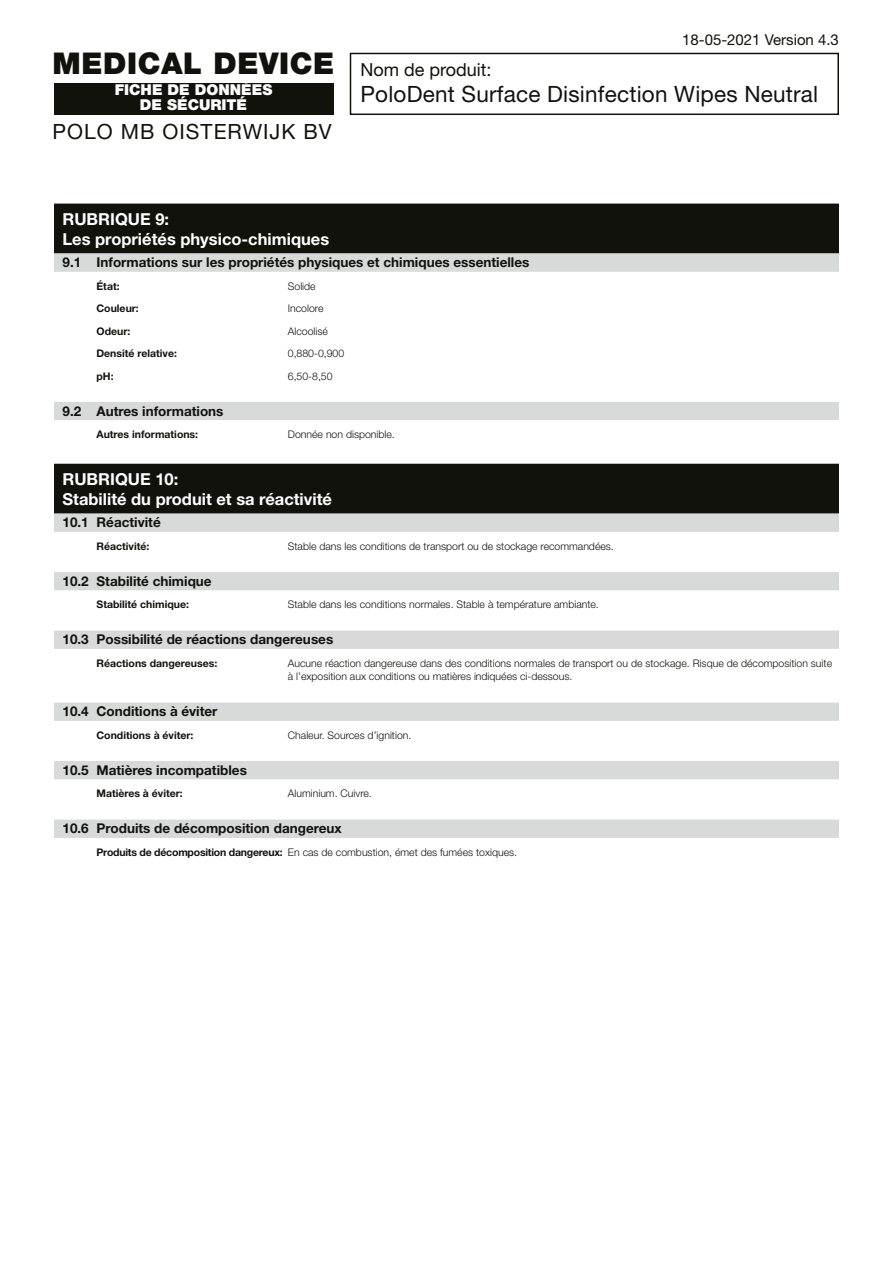
<style>
.page{position:relative;width:893px;height:1263px;background:#fff}
.page>*{position:absolute;margin:0;border:0;box-sizing:border-box;transform-origin:0 0}
.t1{font:900 30px "Helvetica Neue LT Pro";letter-spacing:.02em;color:#12120d}
.t2{font:22.5px "Helvetica Neue LT Pro";letter-spacing:.01em;color:#12120d}
.t3{font:21px "Helvetica Neue LT Pro";letter-spacing:.05em;color:#12120d}
.t4{font:18px "Helvetica Neue LT Pro";color:#12120d}
.t5{font:700 16.5px/19.8px "Helvetica Neue LT Pro";color:#fff}
.t6{font:900 15px/15px "Helvetica Neue LT Pro";color:#fff;text-align:center}
.t7{font:15px "Helvetica Neue LT Pro";color:#12120d}
.t8{font:700 13.5px "Helvetica Neue LT Pro";color:#12120d}
.t9{font:300 10.5px/13.5px "Helvetica Neue LT Pro";color:#12120d}
.t10{font:700 10.5px "Helvetica Neue LT Pro";color:#12120d}
.s1{font-weight:700}
</style>
<div class="page">
<div style="left:54px;top:204px;width:785px;height:25px;background:#12120d"></div>
<div style="left:54px;top:223px;width:785px;height:26px;background:#12120d"></div>
<div style="left:54px;top:245px;width:785px;height:9px;background:#12120d"></div>
<div style="left:54px;top:253px;width:785px;height:18px;background:#d8dada"></div>
<div style="left:54px;top:267px;width:785px;height:5px;background:#d8dada"></div>
<div style="left:54px;top:402px;width:785px;height:18px;background:#d8dada"></div>
<div style="left:54px;top:464px;width:785px;height:25px;background:#12120d"></div>
<div style="left:54px;top:483px;width:785px;height:26px;background:#12120d"></div>
<div style="left:54px;top:505px;width:785px;height:9px;background:#12120d"></div>
<div style="left:54px;top:513px;width:785px;height:18px;background:#d8dada"></div>
<div style="left:54px;top:527px;width:785px;height:5px;background:#d8dada"></div>
<div style="left:54px;top:572px;width:785px;height:18px;background:#d8dada"></div>
<div style="left:54px;top:630px;width:785px;height:18px;background:#d8dada"></div>
<div style="left:54px;top:644px;width:785px;height:5px;background:#d8dada"></div>
<div style="left:54px;top:702px;width:785px;height:18px;background:#d8dada"></div>
<div style="left:54px;top:716px;width:785px;height:5px;background:#d8dada"></div>
<div style="left:54px;top:761px;width:785px;height:18px;background:#d8dada"></div>
<div style="left:54px;top:819px;width:785px;height:18px;background:#d8dada"></div>
<div style="left:54px;top:833px;width:785px;height:5px;background:#d8dada"></div>
<div style="left:350px;top:53px;width:489px;height:62px;border:2px solid #12120d"></div>
<div style="left:54px;top:83px;width:279px;height:32px;background:#12120d"></div>
<h1 class="t1" style="left:52px;top:45px;width:283px">MEDICAL DEVICE</h1>
<h3 class="t6" style="left:115px;top:82px;width:159px">FICHE DE DONNÉES<br>DE SÉCURITÉ</h3>
<h3 class="t3" style="left:52px;top:118px;width:281px">POLO MB OISTERWIJK BV</h3>
<h3 class="t7" style="left:682px;top:30px;width:158px">18-05-2021 Version 4.3</h3>
<h3 class="t4" style="left:360px;top:59px;width:133px">Nom de produit:</h3>
<h2 class="t2" style="left:360px;top:80px;width:459px">PoloDent Surface Disinfection Wipes Neutral</h2>
<h3 class="t5" style="left:62px;top:209px;width:268px">RUBRIQUE 9:<br>Les propriétés physico-chimiques</h3>
<p class="t8" style="left:63px;top:254px;width:468px">9.1 Informations sur les propriétés physiques et chimiques essentielles</p>
<p class="t10" style="left:97px;top:279px;width:25px">État:</p>
<p class="t9" style="left:288px;top:279px;width:29px">Solide</p>
<p class="t10" style="left:97px;top:302px;width:44px">Couleur:</p>
<p class="t9" style="left:288px;top:301px;width:37px">Incolore</p>
<p class="t10" style="left:97px;top:324px;width:35px">Odeur:</p>
<p class="t9" style="left:288px;top:324px;width:42px">Alcoolisé</p>
<p class="t10" style="left:97px;top:347px;width:82px">Densité relative:</p>
<p class="t9" style="left:288px;top:346px;width:58px">0,880-0,900</p>
<p class="t10" style="left:97px;top:369px;width:19px">pH:</p>
<p class="t9" style="left:288px;top:369px;width:46px">6,50-8,50</p>
<p class="t8" style="left:63px;top:402px;width:162px">9.2 Autres informations</p>
<p class="t10" style="left:97px;top:428px;width:103px">Autres informations:</p>
<p class="t9" style="left:288px;top:427px;width:108px">Donnée non disponible.</p>
<h3 class="t5" style="left:62px;top:469px;width:271px">RUBRIQUE 10:<br>Stabilité du produit et sa réactivité</h3>
<p class="t8" style="left:63px;top:514px;width:100px">10.1 Réactivité</p>
<p class="t10" style="left:97px;top:539px;width:54px">Réactivité:</p>
<p class="t9" style="left:288px;top:539px;width:327px">Stable dans les conditions de transport ou de stockage recommandées.</p>
<p class="t8" style="left:63px;top:573px;width:151px">10.2 Stabilité chimique</p>
<p class="t10" style="left:97px;top:598px;width:94px">Stabilité chimique:</p>
<p class="t9" style="left:288px;top:598px;width:312px">Stable dans les conditions normales. Stable à température ambiante.</p>
<p class="t8" style="left:63px;top:631px;width:272px">10.3 Possibilité de réactions dangereuses</p>
<p class="t10" style="left:97px;top:656px;width:122px">Réactions dangereuses:</p>
<p class="t9" style="left:288px;top:656px;width:546px">Aucune réaction dangereuse dans des conditions normales de transport ou de stockage. Risque de décomposition suite à l’exposition aux conditions ou matières indiquées ci-dessous.</p>
<p class="t8" style="left:63px;top:703px;width:157px">10.4 Conditions à éviter</p>
<p class="t10" style="left:97px;top:728px;width:99px">Conditions à éviter:</p>
<p class="t9" style="left:288px;top:728px;width:125px">Chaleur. Sources d’ignition.</p>
<p class="t8" style="left:63px;top:762px;width:186px">10.5 Matières incompatibles</p>
<p class="t10" style="left:97px;top:787px;width:88px">Matières à éviter:</p>
<p class="t9" style="left:288px;top:787px;width:86px">Aluminium. Cuivre.</p>
<p class="t8" style="left:63px;top:820px;width:281px">10.6 Produits de décomposition dangereux</p>
<p class="t9" style="left:97px;top:845px;width:422px"><span class="s1">Produits de décomposition dangereux:</span> En cas de combustion, émet des fumées toxiques.</p>
</div>
